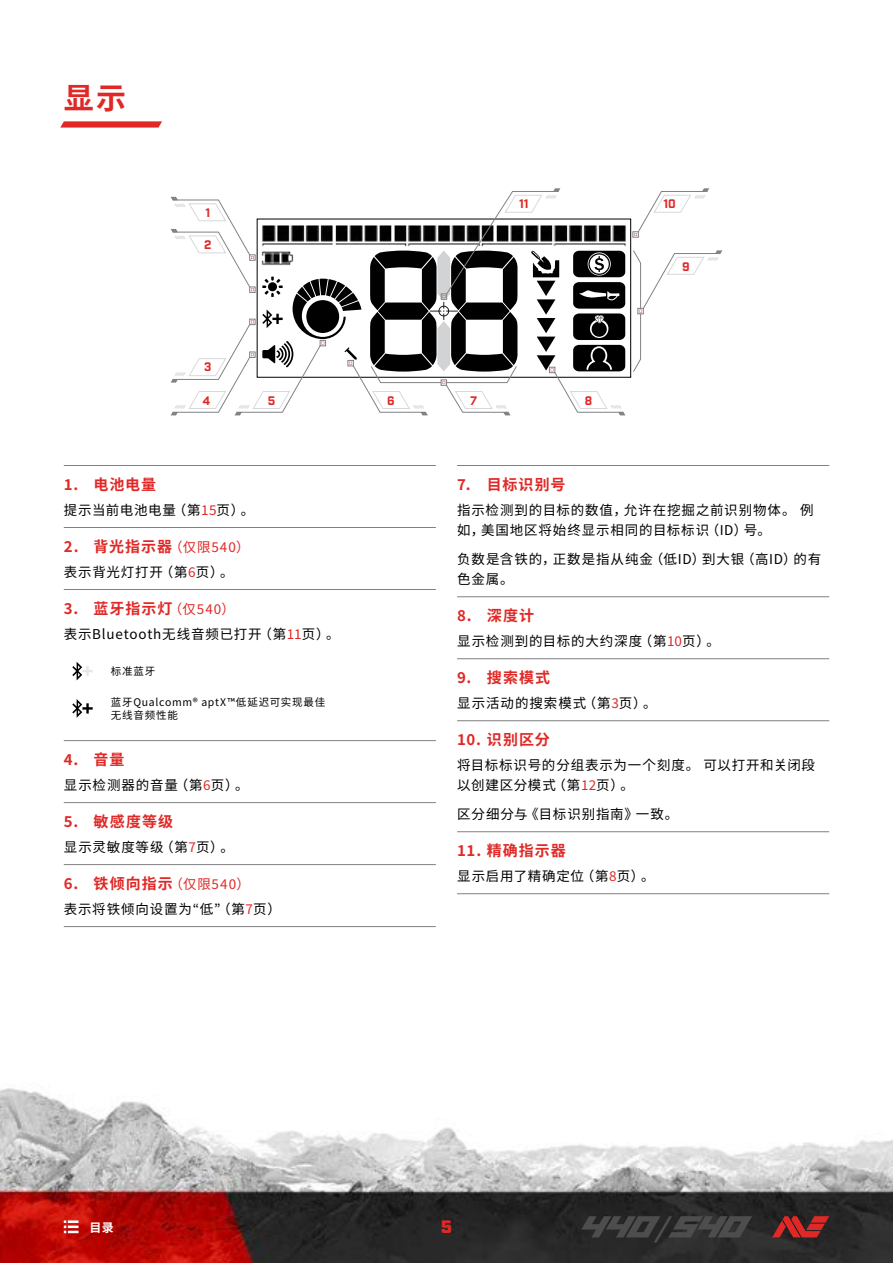
<style>
.page{position:relative;width:893px;height:1263px;background:#fff}
.page>*{position:absolute;margin:0;border:0;box-sizing:border-box;transform-origin:0 0}
.t1{font:700 30px "Source Han Sans";color:#e02926}
.t2{font:900 18px "Industry";color:#e02926}
.t3{font:700 15px "Source Han Sans";letter-spacing:.065em;color:#e02926}
.t4{font:13.5px/20.2px "Source Han Sans";letter-spacing:.06em;color:#000}
.t5{font:13.5px "Source Han Sans";letter-spacing:.035em;color:#000}
.t6{font:700 12px "Industry";color:#e02926}
.t7{font:700 12px "Source Han Sans";color:#fff}
.t8{font:10.5px/13.5px "Source Han Sans";letter-spacing:.075em;color:#000}
.s1{color:#e02926}
.s2{font-weight:400;font-size:13.5px}
</style>
<div class="page">
<img style="left:0;top:229px;width:893px;height:1034px">
<svg style="left:64px;top:1220px;width:15px;height:13px"></svg>
<svg style="left:60px;top:121px;width:102px;height:7px"></svg>
<svg style="left:581px;top:1216px;width:171px;height:26px;background:#3a3a3a"></svg>
<svg style="left:772px;top:1216px;width:57px;height:21px"></svg>
<img style="left:625px;top:218px;width:54px;height:82px">
<svg style="left:633px;top:188px;width:76px;height:49px"></svg>
<svg style="left:171px;top:188px;width:454px;height:227px"></svg>
<svg style="left:632px;top:250px;width:90px;height:123px"></svg>
<hr style="left:64px;top:465px;width:372px;height:1px;background:#808080">
<hr style="left:64px;top:527px;width:372px;height:1px;background:#808080">
<hr style="left:64px;top:589px;width:372px;height:1px;background:#808080">
<hr style="left:64px;top:740px;width:372px;height:1px;background:#808080">
<hr style="left:64px;top:802px;width:372px;height:1px;background:#808080">
<hr style="left:64px;top:864px;width:372px;height:1px;background:#808080">
<hr style="left:64px;top:926px;width:372px;height:1px;background:#808080">
<svg style="left:72px;top:662px;width:21px;height:18px"></svg>
<svg style="left:72px;top:699px;width:21px;height:19px"></svg>
<hr style="left:457px;top:465px;width:372px;height:1px;background:#808080">
<hr style="left:457px;top:596px;width:372px;height:1px;background:#808080">
<hr style="left:457px;top:658px;width:372px;height:1px;background:#808080">
<hr style="left:457px;top:720px;width:372px;height:1px;background:#808080">
<hr style="left:457px;top:831px;width:372px;height:1px;background:#808080">
<hr style="left:457px;top:893px;width:372px;height:1px;background:#808080">
<h1 class="t1" style="left:64px;top:81px;width:64px">显示</h1>
<p class="t6" style="left:205px;top:206px;width:6px">1</p>
<p class="t6" style="left:204px;top:237px;width:9px">2</p>
<p class="t6" style="left:204px;top:359px;width:9px">3</p>
<p class="t6" style="left:519px;top:197px;width:11px">11</p>
<p class="t6" style="left:202px;top:394px;width:9px">4</p>
<p class="t6" style="left:268px;top:394px;width:9px">5</p>
<p class="t6" style="left:387px;top:394px;width:9px">6</p>
<p class="t6" style="left:470px;top:394px;width:8px">7</p>
<p class="t6" style="left:585px;top:394px;width:9px">8</p>
<p class="t6" style="left:663px;top:197px;width:14px">10</p>
<p class="t6" style="left:682px;top:259px;width:9px">9</p>
<p class="t3" style="left:64px;top:476px;width:94px">1. 电池电量</p>
<p class="t5" style="left:64px;top:502px;width:192px">提示当前电池电量（第<span class="s1">15</span>页）。</p>
<p class="t3" style="left:64px;top:538px;width:187px">2. 背光指示器<span class="s2">（仅限540）</span></p>
<p class="t4" style="left:64px;top:562px;width:171px">表示背光灯打开（第<span class="s1">6</span>页）。</p>
<p class="t3" style="left:64px;top:600px;width:173px">3. 蓝牙指示灯<span class="s2">（仅540）</span></p>
<p class="t4" style="left:64px;top:624px;width:277px">表示Bluetooth无线音频已打开（第<span class="s1">11</span>页）。</p>
<p class="t8" style="left:111px;top:665px;width:46px">标准蓝牙</p>
<p class="t8" style="left:111px;top:695px;width:216px">蓝牙Qualcomm® aptX™低延迟可实现最佳无线音频性能</p>
<p class="t3" style="left:64px;top:751px;width:62px">4. 音量</p>
<p class="t4" style="left:64px;top:775px;width:186px">显示检测器的音量（第<span class="s1">6</span>页）。</p>
<p class="t3" style="left:64px;top:813px;width:111px">5. 敏感度等级</p>
<p class="t4" style="left:64px;top:837px;width:172px">显示灵敏度等级（第<span class="s1">7</span>页）。</p>
<p class="t3" style="left:64px;top:875px;width:188px">6. 铁倾向指示<span class="s2">（仅限540）</span></p>
<p class="t4" style="left:64px;top:899px;width:219px">表示将铁倾向设置为“低”（第<span class="s1">7</span>页）</p>
<p class="t3" style="left:457px;top:476px;width:110px">7. 目标识别号</p>
<p class="t4" style="left:457px;top:500px;width:358px">指示检测到的目标的数值，允许在挖掘之前识别物体。例如，美国地区将始终显示相同的目标标识（ID）号。</p>
<p class="t4" style="left:457px;top:549px;width:366px">负数是含铁的，正数是指从纯金（低ID）到大银（高ID）的有色金属。</p>
<p class="t3" style="left:457px;top:607px;width:78px">8. 深度计</p>
<p class="t4" style="left:457px;top:631px;width:264px">显示检测到的目标的大约深度（第<span class="s1">10</span>页）。</p>
<p class="t3" style="left:457px;top:669px;width:95px">9. 搜索模式</p>
<p class="t4" style="left:457px;top:693px;width:201px">显示活动的搜索模式（第<span class="s1">3</span>页）。</p>
<p class="t3" style="left:457px;top:731px;width:94px">10. 识别区分</p>
<p class="t4" style="left:457px;top:755px;width:359px">将目标标识号的分组表示为一个刻度。可以打开和关闭段以创建区分模式（第<span class="s1">12</span>页）。</p>
<p class="t4" style="left:457px;top:804px;width:223px">区分细分与《目标识别指南》一致。</p>
<p class="t3" style="left:457px;top:842px;width:110px">11. 精确指示器</p>
<p class="t4" style="left:457px;top:866px;width:199px">显示启用了精确定位（第<span class="s1">8</span>页）。</p>
<p class="t7" style="left:90px;top:1220px;width:26px">目录</p>
<h2 class="t2" style="left:441px;top:1216px;width:13px">5</h2>
</div>
